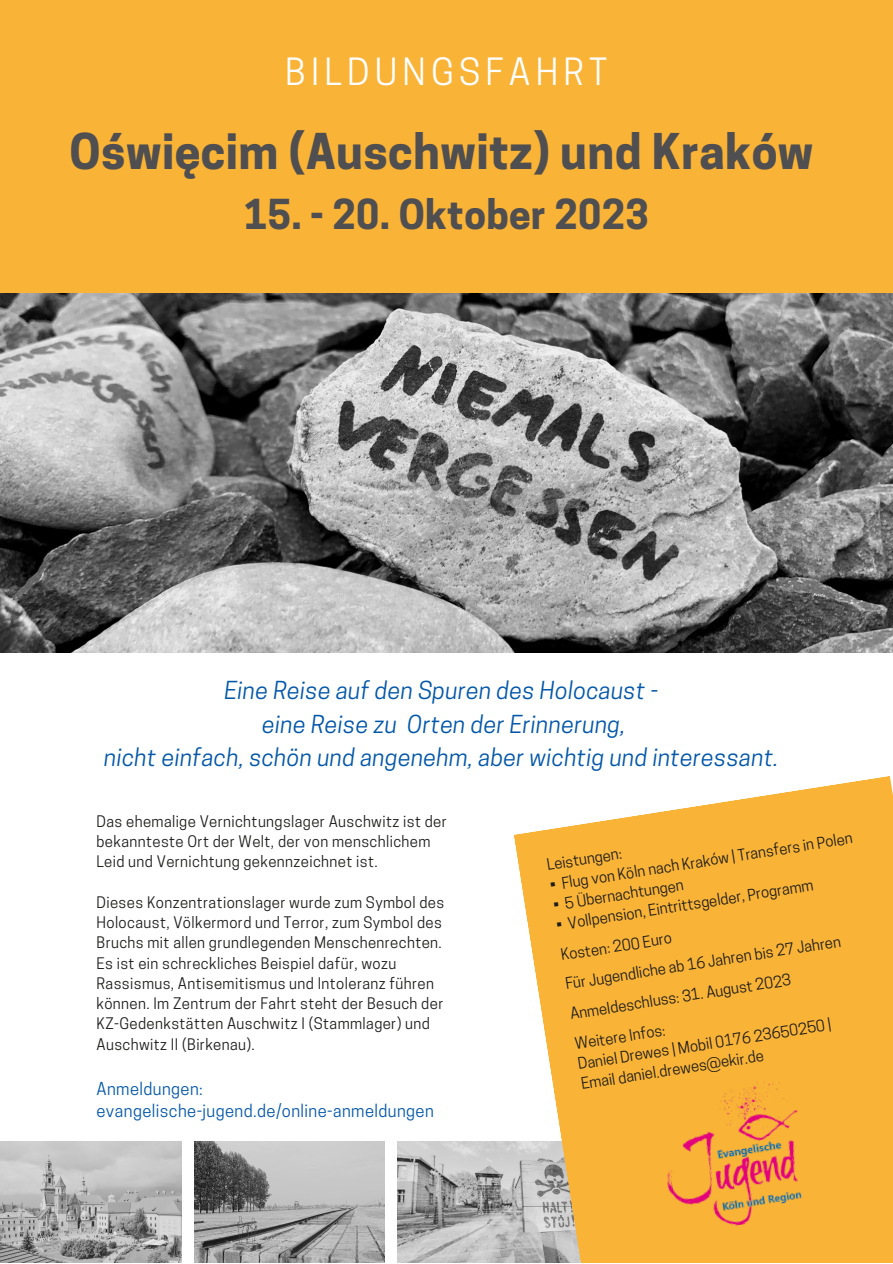
<style>
.page{position:relative;width:893px;height:1264px;background:#fff}
.page>*{position:absolute;margin:0;border:0;box-sizing:border-box;transform-origin:0 0}
.t1{font:700 46.2px "Cooper Hewitt";letter-spacing:.01em;color:#4f4e50}
.t2{font:700 38.7px "Cooper Hewitt";letter-spacing:.01em;color:#4f4e50}
.t3{font:35.25px "Cooper Hewitt";letter-spacing:.15em;color:#fff}
.t4{font:italic 23.25px/33.8px "Cooper Hewitt";letter-spacing:.015em;color:#0257a9;text-align:center}
.t5{font:16.65px/22.5px "Cooper Hewitt";letter-spacing:.025em;color:#0257a9}
.t6{font:15px/20.2px "Cooper Hewitt";letter-spacing:.025em;color:#1d1d1b}
</style>
<div class="page">
<img style="left:0;top:292px;width:892px;height:360px">
<div style="left:0;top:0;width:892px;height:292px;background:#f9b337"></div>
<img style="left:0;top:1141px;width:181px;height:121px">
<img style="left:194px;top:1141px;width:190px;height:121px">
<img style="left:397px;top:1141px;width:116px;height:121px">
<svg style="left:513px;top:776px;width:379px;height:486px;background:#f6bc55"></svg>
<img style="left:653px;top:1072px;width:174px;height:162px">
<h3 class="t3" style="left:285px;top:58px;width:324px">BILDUNGSFAHRT</h3>
<h1 class="t1" style="left:70px;top:134px;width:745px">Oświęcim (Auschwitz) und Kraków</h1>
<h2 class="t2" style="left:244px;top:200px;width:406px">15. - 20. Oktober 2023</h2>
<h3 class="t4" style="left:104px;top:676px;width:676px">Eine Reise auf den Spuren des Holocaust -<br>eine Reise zu Orten der Erinnerung,<br>nicht einfach, schön und angenehm, aber wichtig und interessant.</h3>
<p class="t6" style="left:96px;top:813px;width:352px">Das ehemalige Vernichtungslager Auschwitz ist der bekannteste Ort der Welt, der von menschlichem<br>Leid und Vernichtung gekennzeichnet ist.</p>
<p class="t6" style="left:96px;top:894px;width:349px">Dieses Konzentrationslager wurde zum Symbol des Holocaust, Völkermord und Terror, zum Symbol des Bruchs mit allen grundlegenden Menschenrechten.<br>Es ist ein schreckliches Beispiel dafür, wozu Rassismus, Antisemitismus und Intoleranz führen können. Im Zentrum der Fahrt steht der Besuch der KZ-Gedenkstätten Auschwitz I (Stammlager) und Auschwitz II (Birkenau).</p>
<p class="t5" style="left:96px;top:1079px;width:339px">Anmeldungen: evangelische-jugend.de/online-anmeldungen</p>
<p class="t6" style="left:548px;top:877px;width:307px;rotate:-9deg">• Flug von Köln nach Kraków | Transfers in Polen</p>
<p class="t6" style="left:545px;top:856px;width:77px;rotate:-9deg">Leistungen:</p>
<p class="t6" style="left:552px;top:896px;width:133px;rotate:-9deg">• 5 Übernachtungen</p>
<p class="t6" style="left:554px;top:912px;width:280px;line-height:30px;rotate:-9deg">• Vollpension, Eintrittsgelder, Programm<br>Kosten: 200 Euro<br>Für Jugendliche ab 16 Jahren bis 27 Jahren<br>Anmeldeschluss: 31. August 2023<br>Weitere Infos:</p>
<p class="t6" style="left:576px;top:1055px;width:257px;rotate:-9deg">Daniel Drewes | Mobil 0176 23650250 |<br>Email daniel.drewes@ekir.de</p>
</div>
